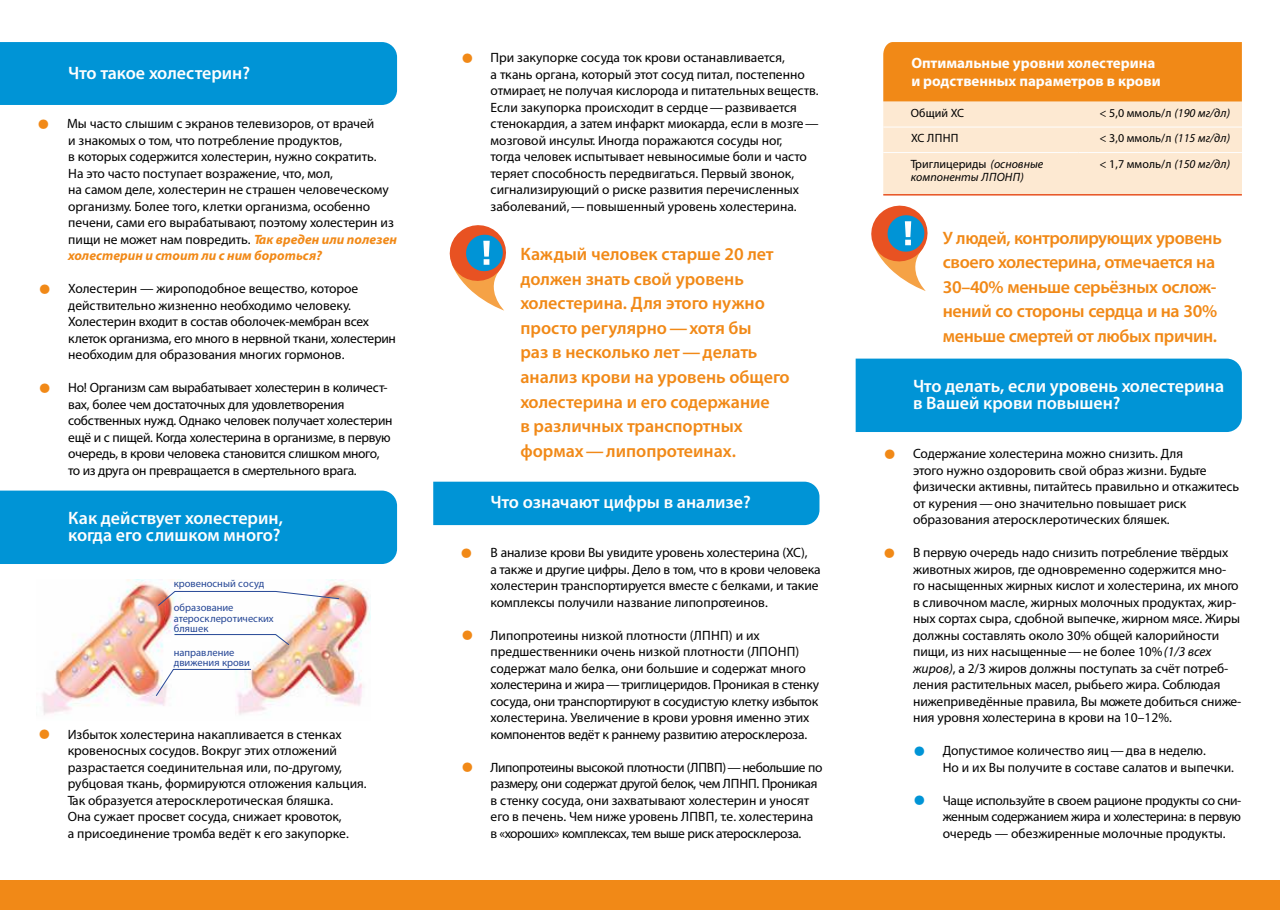
<style>
.page{position:relative;width:1280px;height:910px;background:#fff}
.page>*{position:absolute;margin:0;border:0;box-sizing:border-box;transform-origin:0 0}
.t1{font:600 18px/24.6px "Myriad Pro";letter-spacing:-.005em;color:#f18917}
.t2{font:600 18px/16.5px "Myriad Pro";color:#fefefe}
.t3{font:700 15px/18px "Myriad Pro";color:#fefefe}
.t4{font:13.5px/16.5px "Myriad Pro";color:#000}
.t5{font:13.5px/16.5px "Myriad Pro";letter-spacing:-.02em;color:#000}
.t6{font:13.5px/16.5px "Myriad Pro";letter-spacing:-.03em;color:#000}
.t7{font:12px "Myriad Pro";letter-spacing:.005em;color:#000}
.t8{font:italic 12px/13.5px "Myriad Pro";color:#000}
.t9{font:10.5px/10.5px "Myriad Pro";color:#264796}
.s1{font-size:45px;color:#f18917}
.s2{font-weight:700;font-style:italic;color:#f18917}
.s3{font-style:italic}
.s4{font-style:normal}
.s5{font-size:45px;color:#0094d6}
</style>
<div class="page">
<div style="left:856px;top:359px;width:386px;height:73px;background:#0094d6"></div>
<div style="left:433px;top:482px;width:386px;height:43px;background:#0094d6"></div>
<div style="left:0;top:42px;width:397px;height:63px;background:#0094d6"></div>
<div style="left:0;top:491px;width:397px;height:73px;background:#0094d6"></div>
<svg style="left:883px;top:42px;width:359px;height:152px;background:#f8c389"></svg>
<hr style="left:883px;top:194px;width:359px;height:2px;background:#e85222">
<div style="left:0;top:880px;width:1280px;height:30px;background:#f18917"></div>
<svg style="left:871px;top:205px;width:57px;height:86px"></svg>
<svg style="left:449px;top:225px;width:57px;height:86px"></svg>
<img style="left:42px;top:579px;width:329px;height:136px">
<svg style="left:158px;top:591px;width:182px;height:15px"></svg>
<svg style="left:174px;top:634px;width:115px;height:11px"></svg>
<svg style="left:156px;top:669px;width:95px;height:27px"></svg>
<h1 class="t2" style="left:68px;top:66px;width:183px">Что такое холестерин?</h1>
<p class="t4" style="left:68px;top:116px;width:330px;text-indent:-31px"><span class="s1">•</span> Мы часто слышим с экранов телевизоров, от врачей<br>и знакомых о том, что потребление продуктов,<br>в которых содержится холестерин, нужно сократить.<br>На это часто поступает возражение, что, мол,<br>на самом деле, холестерин не страшен человеческому организму. Более того, клетки организма, особенно печени, сами его вырабатывают, поэтому холестерин из пищи не может нам повредить. <span class="s2">Так вреден или полезен холестерин и стоит ли с ним бороться?</span></p>
<p class="t4" style="left:68px;top:281px;width:329px;text-indent:-30px"><span class="s1">•</span> Холестерин — жироподобное вещество, которое действительно жизненно необходимо человеку.<br>Холестерин входит в состав оболочек-мембран всех клеток организма, его много в нервной ткани, холестерин необходим для образования многих гормонов.</p>
<p class="t5" style="left:68px;top:380px;width:326px;text-indent:-30px"><span class="s1">•</span> Но! Организм сам вырабатывает холестерин в количест&shy;вах, более чем достаточных для удовлетворения собственных нужд. Однако человек получает холестерин ещё и с пищей. Когда холестерина в организме, в первую очередь, в крови человека становится слишком много, то из друга он превращается в смертельного врага.</p>
<h1 class="t2" style="left:68px;top:511px;width:216px">Как действует холестерин, когда его слишком много?</h1>
<p class="t9" style="left:174px;top:580px;width:92px">кровеносный сосуд</p>
<p class="t9" style="left:174px;top:603px;width:101px">образование атеросклеротических бляшек</p>
<p class="t9" style="left:174px;top:648px;width:78px">направление движения крови</p>
<p class="t4" style="left:68px;top:727px;width:300px;text-indent:-30px"><span class="s1">•</span> Избыток холестерина накапливается в стенках кровеносных сосудов. Вокруг этих отложений разрастается соединительная или, по-другому, рубцовая ткань, формируются отложения кальция.<br>Так образуется атеросклеротическая бляшка.<br>Она сужает просвет сосуда, снижает кровоток,<br>а присоединение тромба ведёт к его закупорке.</p>
<p class="t4" style="left:491px;top:50px;width:330px;text-indent:-30px"><span class="s1">•</span> При закупорке сосуда ток крови останавливается,<br>а ткань органа, который этот сосуд питал, постепенно отмирает, не получая кислорода и питательных веществ.<br>Если закупорка происходит в сердце — развивается стенокардия, а затем инфаркт миокарда, если в мозге — мозговой инсульт. Иногда поражаются сосуды ног,<br>тогда человек испытывает невыносимые боли и часто теряет способность передвигаться. Первый звонок, сигнализирующий о риске развития перечисленных заболеваний, — повышенный уровень холестерина.</p>
<p class="t1" style="left:520px;top:243px;width:271px">Каждый человек старше 20 лет должен знать свой уровень холестерина. Для этого нужно просто регулярно — хотя бы<br>раз в несколько лет — делать анализ крови на уровень общего холестерина и его содержание<br>в различных транспортных формах — липопротеинах.</p>
<h1 class="t2" style="left:491px;top:495px;width:262px">Что означают цифры в анализе?</h1>
<p class="t4" style="left:491px;top:545px;width:332px;text-indent:-31px"><span class="s1">•</span> В анализе крови Вы увидите уровень холестерина (ХС),<br>а также и другие цифры. Дело в том, что в крови человека холестерин транспортируется вместе с белками, и такие комплексы получили название липопротеинов.</p>
<p class="t4" style="left:491px;top:628px;width:330px;text-indent:-30px"><span class="s1">•</span> Липопротеины низкой плотности (ЛПНП) и их предшественники очень низкой плотности (ЛПОНП) содержат мало белка, они большие и содержат много холестерина и жира — триглицеридов. Проникая в стенку сосуда, они транспортируют в сосудистую клетку избыток холестерина. Увеличение в крови уровня именно этих компонентов ведёт к раннему развитию атеросклероза.</p>
<p class="t6" style="left:491px;top:760px;width:333px;text-indent:-30px"><span class="s1">•</span> Липопротеины высокой плотности (ЛПВП) — небольшие по размеру, они содержат другой белок, чем ЛПНП. Проникая в стенку сосуда, они захватывают холестерин и уносят его в печень. Чем ниже уровень ЛПВП, т.е. холестерина в «хороших» комплексах, тем выше риск атеросклероза.</p>
<p class="t3" style="left:911px;top:56px;width:251px">Оптимальные уровни холестерина и родственных параметров в крови</p>
<p class="t7" style="left:911px;top:108px;width:55px">Общий ХС</p>
<p class="t7" style="left:1099px;top:108px;width:132px">&lt; 5,0 ммоль/л <span class="s3">(190 мг/дл)</span></p>
<p class="t7" style="left:911px;top:133px;width:49px">ХС ЛПНП</p>
<p class="t7" style="left:1099px;top:133px;width:132px">&lt; 3,0 ммоль/л <span class="s3">(115 мг/дл)</span></p>
<p class="t8" style="left:911px;top:158px;width:134px"><span class="s4">Триглицериды</span> (основные компоненты ЛПОНП)</p>
<p class="t7" style="left:1099px;top:159px;width:132px">&lt; 1,7 ммоль/л <span class="s3">(150 мг/дл)</span></p>
<h1 class="t1" style="left:943px;top:227px;width:281px">У людей, контролирующих уровень своего холестерина, отмечается на<br>30–40% меньше серьёзных ослож&shy;нений со стороны сердца и на 30% меньше смертей от любых причин.</h1>
<h1 class="t2" style="left:913px;top:379px;width:313px">Что делать, если уровень холестерина в Вашей крови повышен?</h1>
<p class="t4" style="left:913px;top:446px;width:328px;text-indent:-30px"><span class="s1">•</span> Содержание холестерина можно снизить. Для<br>этого нужно оздоровить свой образ жизни. Будьте физически активны, питайтесь правильно и откажитесь от курения — оно значительно повышает риск образования атеросклеротических бляшек.</p>
<p class="t4" style="left:913px;top:545px;width:330px;text-indent:-30px"><span class="s1">•</span> В первую очередь надо снизить потребление твёрдых животных жиров, где одновременно содержится мно&shy;го насыщенных жирных кислот и холестерина, их много в сливочном масле, жирных молочных продуктах, жир&shy;ных сортах сыра, сдобной выпечке, жирном мясе. Жиры должны составлять около 30% общей калорий ности пищи, из них насыщенные — не более 10% <span class="s3">(1/3 всех жиров)</span>, а 2/3 жиров должны поступать за счёт потреб&shy;ления растительных масел, рыбьего жира. Соблюдая ниже приведённые правила, Вы можете добиться сниже&shy;ния уровня холестерина в крови на 10–12%.</p>
<p class="t4" style="left:943px;top:743px;width:293px;text-indent:-30px"><span class="s5">•</span> Допустимое количество яиц — два в неделю.<br>Но и их Вы получите в составе салатов и выпечки.</p>
<p class="t4" style="left:943px;top:793px;width:300px;text-align:justify;text-indent:-30px"><span class="s5">•</span> Чаще используйте в своем рационе продукты со сни&shy;женным содержанием жира и холестерина: в первую очередь — обезжиренные молочные продукты.</p>
</div>
